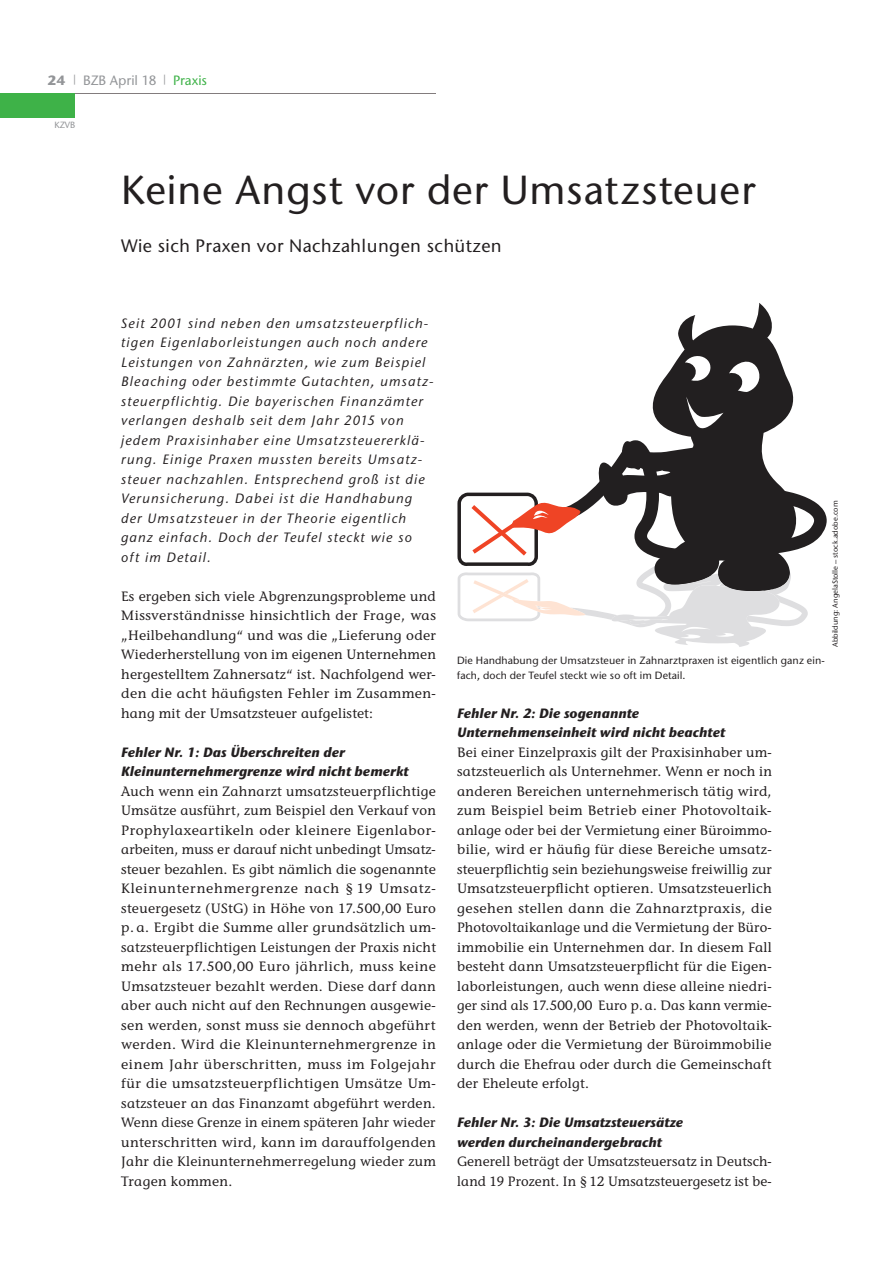
<style>
.page{position:relative;width:893px;height:1263px;background:#fff}
.page>*{position:absolute;margin:0;border:0;box-sizing:border-box;transform-origin:0 0}
.t1{font:500 40.5px "Stone Sans ITC Std";letter-spacing:.02em;color:#231f20}
.t2{font:500 18px "Stone Sans ITC Std";letter-spacing:.025em;color:#231f20}
.t3{font:500 13.5px/19.5px "Stone Inf ITC Std";letter-spacing:.02em;color:#231f20;text-align:justify}
.t4{font:italic 500 13.5px/19.5px "Stone Sans ITC Std";letter-spacing:.08em;color:#231f20}
.t5{font:italic 700 13.5px/19.5px "Stone Sans ITC Std";color:#231f20}
.t6{font:500 13.5px "Stone Sans ITC Std";color:#939598}
.t7{font:500 13.5px "Stone Sans ITC Std";color:#3eb248}
.t8{font:700 13.5px "Stone Sans ITC Std";color:#939598}
.t9{font:500 10.5px/15px "Stone Sans ITC Std";letter-spacing:.01em;color:#231f20}
.t10{font:500 9px "Stone Sans ITC Std";color:#939598}
.t11{font:500 7.5px "Stone Sans ITC Std";color:#231f20}
</style>
<div class="page">
<svg style="left:652px;top:303px;width:142px;height:137px;fill:#221f20"></svg>
<svg style="left:457px;top:440px;width:370px;height:207px"></svg>
<hr style="left:0;top:94px;width:436px;height:1px;background:#827c7d">
<div style="left:0;top:94px;width:75px;height:24px;background:#3eb248"></div>
<p class="t8" style="left:47px;top:75px;width:20px">24</p>
<p class="t7" style="left:164px;top:75px;width:45px"><sup>|</sup> Praxis</p>
<p class="t10" style="left:54px;top:121px;width:23px">KZVB</p>
<p class="t6" style="left:74px;top:75px;width:84px"><sup>|</sup> BZB April 18</p>
<h1 class="t1" style="left:121px;top:174px;width:636px">Keine Angst vor der Umsatzsteuer</h1>
<h2 class="t2" style="left:121px;top:238px;width:382px">Wie sich Praxen vor Nachzahlungen schützen</h2>
<p class="t4" style="left:121px;top:315px;width:314px">Seit 2001 sind neben den umsatzsteuerpflich&shy;tigen Eigenlaborleistungen auch noch andere Leistungen von Zahnärzten, wie zum Beispiel Bleaching oder bestimmte Gutachten, umsatz&shy;steuerpflichtig. Die bayerischen Finanzämter verlangen deshalb seit dem Jahr 2015 von jedem Praxisinhaber eine Umsatzsteuererklä&shy;rung. Einige Praxen mussten bereits Umsatz&shy;steuer nachzahlen. Entsprechend groß ist die Verunsicherung. Dabei ist die Handhabung der Umsatzsteuer in der Theorie eigentlich ganz einfach. Doch der Teufel steckt wie so oft im Detail.</p>
<p class="t3" style="left:121px;top:588px;width:316px">Es ergeben sich viele Abgrenzungsprobleme und Missverständnisse hinsichtlich der Frage, was „Heilbehandlung“ und was die „Lieferung oder Wiederherstellung von im eigenen Unternehmen hergestelltem Zahnersatz“ ist. Nachfolgend wer&shy;den die acht häufigsten Fehler im Zusammen&shy;hang mit der Umsatzsteuer aufgelistet:</p>
<p class="t5" style="left:121px;top:744px;width:289px">Fehler Nr. 1: Das Überschreiten der<br>Kleinunternehmergrenze wird nicht bemerkt</p>
<p class="t3" style="left:121px;top:783px;width:316px">Auch wenn ein Zahnarzt umsatzsteuerpflichtige Umsätze ausführt, zum Beispiel den Verkauf von Prophylaxeartikeln oder kleinere Eigenlabor&shy;arbeiten, muss er darauf nicht unbedingt Umsatz&shy;steuer bezahlen. Es gibt nämlich die sogenannte Kleinunternehmergrenze nach § 19 Umsatz&shy;steuergesetz (UStG) in Höhe von 17.500,00 Euro p. a. Ergibt die Summe aller grundsätzlich um&shy;satzsteuerpflichtigen Leistungen der Praxis nicht mehr als 17.500,00 Euro jährlich, muss keine Umsatzsteuer bezahlt werden. Diese darf dann aber auch nicht auf den Rechnungen ausgewie&shy;sen werden, sonst muss sie dennoch abgeführt werden. Wird die Kleinunternehmergrenze in einem Jahr überschritten, muss im Folgejahr für die umsatzsteuerpflichtigen Umsätze Um&shy;satzsteuer an das Finanzamt abgeführt werden.<br>Wenn diese Grenze in einem späteren Jahr wieder unterschritten wird, kann im darauffolgenden Jahr die Kleinunternehmerregelung wieder zum Tragen kommen.</p>
<p class="t9" style="left:457px;top:654px;width:369px">Die Handhabung der Umsatzsteuer in Zahnarztpraxen ist eigentlich ganz ein&shy;fach, doch der Teufel steckt wie so oft im Detail.</p>
<p class="t11" style="left:832px;top:647px;width:148px;rotate:-90deg">Abbildung: AngelaStolle – stock.adobe.com</p>
<p class="t5" style="left:457px;top:705px;width:270px">Fehler Nr. 2: Die sogenannte<br>Unternehmenseinheit wird nicht beachtet</p>
<p class="t3" style="left:457px;top:744px;width:316px">Bei einer Einzelpraxis gilt der Praxisinhaber um&shy;satzsteuerlich als Unternehmer. Wenn er noch in anderen Bereichen unternehmerisch tätig wird, zum Beispiel beim Betrieb einer Photovoltaik&shy;anlage oder bei der Vermietung einer Büroimmo&shy;bilie, wird er häufig für diese Bereiche umsatz&shy;steuerpflichtig sein beziehungsweise freiwillig zur Umsatzsteuerpflicht optieren. Umsatzsteuerlich gesehen stellen dann die Zahnarztpraxis, die Photovoltaikanlage und die Vermietung der Büro&shy;immobilie ein Unternehmen dar. In diesem Fall besteht dann Umsatzsteuerpflicht für die Eigen&shy;laborleistungen, auch wenn diese alleine niedri&shy;ger sind als 17.500,00 Euro p. a. Das kann vermie&shy;den werden, wenn der Betrieb der Photovoltaik&shy;anlage oder die Vermietung der Büroimmobilie durch die Ehefrau oder durch die Gemeinschaft der Eheleute erfolgt.</p>
<p class="t5" style="left:457px;top:1114px;width:227px">Fehler Nr. 3: Die Umsatzsteuersätze werden durcheinandergebracht</p>
<p class="t3" style="left:457px;top:1153px;width:316px">Generell beträgt der Umsatzsteuersatz in Deutsch&shy;land 19 Prozent. In § 12 Umsatzsteuergesetz ist be-</p>
</div>
